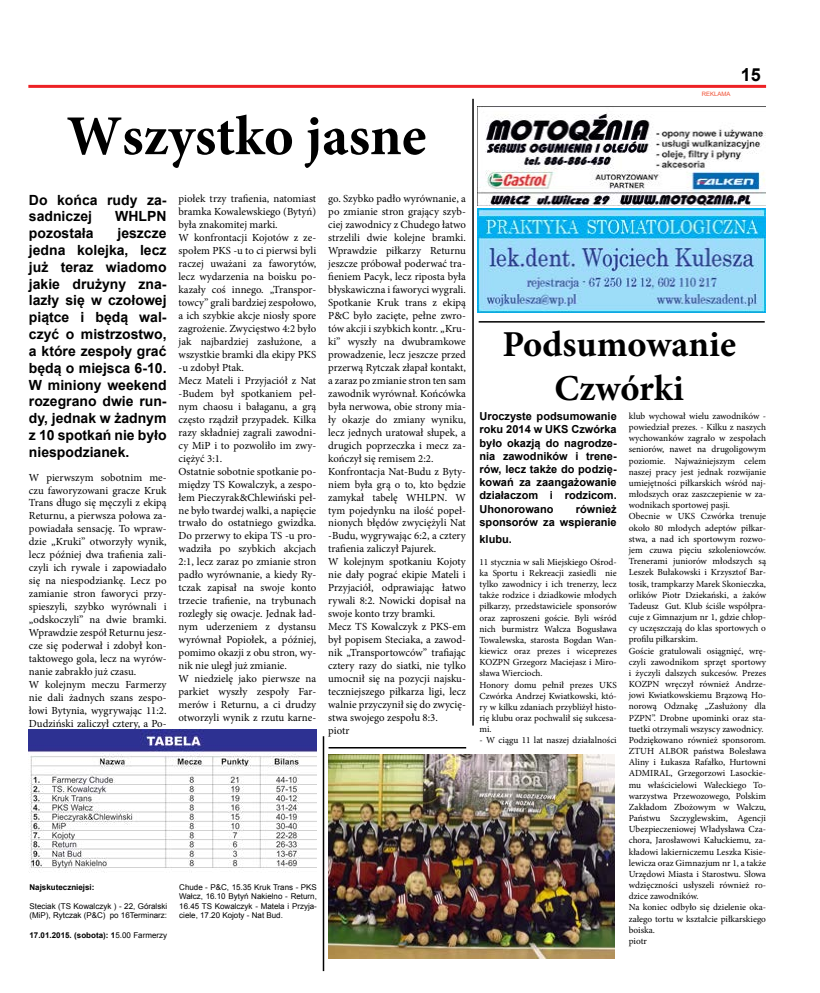
<style>
.page{position:relative;width:820px;height:993px;background:#fff}
.page>*{position:absolute;margin:0;border:0;box-sizing:border-box;transform-origin:0 0}
.t1{font:700 56.4px "Minion Pro";color:#000}
.t2{font:700 36.5px/43.8px "Minion Pro";color:#000;text-align:center}
.t3{font:700 18px "Arial";color:#000}
.t4{font:700 14px/16.8px "Arial";color:#000}
.t5{font:700 11px/13.2px "Arial";color:#000;text-align:justify}
.t6{font:10.8px/13px "Minion Pro";color:#000}
.t7{font:9.3px/11.2px "Minion Pro";color:#000}
.t8{font:8px/9.6px "Arial";color:#000}
.t9{font:700 8px "Arial";color:#000}
.t10{font:6px "Arial";color:#f05135}
.s1{font-weight:400}
</style>
<div class="page">
<hr style="left:322px;top:736px;width:2px;height:234px;background:#000">
<hr style="left:478px;top:321px;width:286px;height:1px;background:#000">
<hr style="left:472px;top:99px;width:1px;height:626px;background:#000">
<hr style="left:28px;top:85px;width:737px;height:3px;background:#ed2124">
<img style="left:477px;top:106px;width:287px;height:100px">
<hr style="left:328px;top:746px;width:138px;height:2px;background:#000">
<img style="left:477px;top:208px;width:287px;height:104px">
<img style="left:28px;top:729px;width:289px;height:144px">
<img style="left:328px;top:754px;width:286px;height:203px">
<h1 class="t1" style="left:67px;top:96px;width:361px">Wszystko jasne</h1>
<p class="t4" style="left:29px;top:191px;width:139px">Do końca rudy za&shy;sadniczej</p>
<p class="t4" style="left:115px;top:208px;width:53px">WHLPN</p>
<p class="t4" style="left:29px;top:225px;width:139px;text-align:justify;text-indent:88px">jeszcze jedna kolejka, lecz już teraz wiadomo jakie drużyny zna&shy;lazły się w czołowej piątce i będą wal&shy;czyć o mistrzostwo, a które zespoły grać będą o miejsca 6-10.<br>W miniony weekend rozegrano dwie run&shy;dy, jednak w żadnym z 10 spotkań nie było niespodzianek.</p>
<p class="t6" style="left:29px;top:470px;width:139px">W pierwszym sobotnim me&shy;czu faworyzowani gracze Kruk<br>Trans długo się męczyli z ekipą<br>Returnu, a pierwsza połowa za&shy;powiadała sensację. To wpraw&shy;dzie „Kruki” otworzyły wynik, lecz później dwa trafienia zali&shy;czyli ich rywale i zapowiadało się na niespodziankę. Lecz po zamianie stron faworyci przy&shy;spieszyli, szybko wyrównali i „odskoczyli” na dwie bramki.<br>Wprawdzie zespół Returnu jesz&shy;cze się poderwał i zdobył kon&shy;taktowego gola, lecz na wyrów&shy;nanie zabrakło już czasu.<br>W kolejnym meczu Farmerzy nie dali żadnych szans zespo&shy;łowi Bytynia, wygrywając 11:2.<br>Dudziński zaliczył cztery, a Po-</p>
<p class="t4" style="left:29px;top:225px;width:66px">pozostała</p>
<p class="t6" style="left:178px;top:192px;width:139px">piołek trzy trafienia, natomiast bramka Kowalewskiego (Bytyń) była znakomitej marki.<br>W konfrontacji Kojotów z ze&shy;społem PKS -u to ci pierwsi byli raczej uważani za faworytów, lecz wydarzenia na boisku po&shy;kazały coś innego. „Transpor&shy;towcy” grali bardziej zespołowo, a ich szybkie akcje niosły spore zagrożenie. Zwycięstwo 4:2 było jak najbardziej zasłużone, a wszystkie bramki dla ekipy PKS -u zdobył Ptak.<br>Mecz Mateli i Przyjaciół z Nat -Budem był spotkaniem peł&shy;nym chaosu i bałaganu, a grą często rządził przypadek. Kilka razy składniej zagrali zawodni&shy;cy MiP i to pozwoliło im zwy&shy;ciężyć 3:1.<br>Ostatnie sobotnie spotkanie po&shy;między TS Kowalczyk, a zespo&shy;łem Pieczyrak&amp;Chlewiński peł&shy;ne było twardej walki, a napięcie trwało do ostatniego gwizdka.<br>Do przerwy to ekipa TS -u pro&shy;wadziła po szybkich akcjach<br>2:1, lecz zaraz po zmianie stron padło wyrównanie, a kiedy Ry&shy;tczak zapisał na swoje konto trzecie trafienie, na trybunach rozległy się owacje. Jednak ład&shy;nym uderzeniem z dystansu wyrównał Popiołek, a później, pomimo okazji z obu stron, wy&shy;nik nie uległ już zmianie.<br>W niedzielę jako pierwsze na parkiet wyszły zespoły Far&shy;merów i Returnu, a ci drudzy otworzyli wynik z rzutu karne-</p>
<p class="t6" style="left:328px;top:192px;width:139px">go. Szybko padło wyrównanie, a po zmianie stron grający szyb&shy;ciej zawodnicy z Chudego łatwo strzelili dwie kolejne bramki.<br>Wprawdzie piłkarzy Returnu jeszcze próbował poderwać tra&shy;fieniem Pacyk, lecz riposta była błyskawiczna i faworyci wygrali.<br>Spotkanie Kruk trans z ekipą<br>P&amp;C było zacięte, pełne zwro&shy;tów akcji i szybkich kontr. „Kru&shy;ki” wyszły na dwubramkowe prowadzenie, lecz jeszcze przed przerwą Rytczak złapał kontakt, a zaraz po zmianie stron ten sam zawodnik wyrównał. Końcówka była nerwowa, obie strony mia&shy;ły okazje do zmiany wyniku, lecz jednych uratował słupek, a drugich poprzeczka i mecz za&shy;kończył się remisem 2:2.<br>Konfrontacja Nat-Budu z Byty&shy;niem była grą o to, kto będzie zamykał tabelę WHLPN. W tym pojedynku na ilość popeł&shy;nionych błędów zwyciężyli Nat -Budu, wygrywając 6:2, a cztery trafienia zaliczył Pajurek.<br>W kolejnym spotkaniu Kojoty nie dały pograć ekipie Mateli i<br>Przyjaciół, odprawiając łatwo rywali 8:2. Nowicki dopisał na swoje konto trzy bramki.<br>Mecz TS Kowalczyk z PKS-em był popisem Steciaka, a zawod&shy;nik „Transportowców” trafiając cztery razy do siatki, nie tylko umocnił się na pozycji najsku&shy;teczniejszego piłkarza ligi, lecz walnie przyczynił się do zwycię&shy;stwa swojego zespołu 8:3.<br>piotr</p>
<p class="t9" style="left:29px;top:881px;width:66px">Najskuteczniejsi:</p>
<p class="t8" style="left:29px;top:900px;width:139px">Steciak (TS Kowalczyk ) - 22, Góralski (MiP), Rytczak (P&amp;C) po 16Terminarz:</p>
<p class="t9" style="left:29px;top:929px;width:139px">17.01.2015. (sobota): 1<span class="s1">5.00 Farmerzy</span></p>
<p class="t8" style="left:179px;top:881px;width:139px;text-align:justify">Chude - P&amp;C, 15.35 Kruk Trans - PKS Wałcz, 16.10 Bytyń Nakielno - Return, 16.45 TS Kowalczyk - Matela i Przyja&shy;ciele, 17.20 Kojoty - Nat Bud.</p>
<p class="t10" style="left:701px;top:90px;width:30px">REKLAMA</p>
<h3 class="t3" style="left:740px;top:63px;width:22px">15</h3>
<h2 class="t2" style="left:502px;top:322px;width:235px">Podsumowanie<br>Czwórki</h2>
<p class="t5" style="left:479px;top:410px;width:139px">Uroczyste podsumowanie roku 2014 w UKS Czwórka było okazją do nagrodze&shy;nia zawodników i trene&shy;rów, lecz także do podzię&shy;kowań za zaangażowanie działaczom i rodzicom.<br>Uhonorowano</p>
<p class="t5" style="left:479px;top:502px;width:139px;text-align:right">również<br>sponsorów za wspieranie</p>
<p class="t5" style="left:479px;top:532px;width:34px">klubu.</p>
<p class="t7" style="left:479px;top:556px;width:139px">11 stycznia w sali Miejskiego Ośrod&shy;ka Sportu i Rekreacji zasiedli nie tylko zawodnicy i ich trenerzy, lecz także rodzice i dziadkowie młodych piłkarzy, przedstawiciele sponsorów oraz zaproszeni goście. Byli wśród nich burmistrz Wałcza Bogusława<br>Towalewska, starosta Bogdan Wan&shy;kiewicz oraz prezes i wiceprezes<br>KOZPN Grzegorz Maciejasz i Miro&shy;sława Wiercioch.<br>Honory domu pełnił prezes UKS<br>Czwórka Andrzej Kwiatkowski, któ&shy;ry w kilku zdaniach przybliżył histo&shy;rię klubu oraz pochwalił się sukcesa&shy;mi.</p>
<p class="t7" style="left:479px;top:734px;width:139px">- W ciągu 11 lat naszej działalności</p>
<p class="t7" style="left:628px;top:410px;width:139px">klub wychował wielu zawodników - powiedział prezes. - Kilku z naszych wychowanków zagrało w zespołach seniorów, nawet na drugoligowym poziomie. Najważniejszym celem naszej pracy jest jednak rozwijanie umiejętności piłkarskich wśród naj&shy;młodszych oraz zaszczepienie w za&shy;wodnikach sportowej pasji.<br>Obecnie w UKS Czwórka trenuje około 80 młodych adeptów piłkar&shy;stwa, a nad ich sportowym rozwo&shy;jem czuwa pięciu szkoleniowców.<br>Trenerami juniorów młodszych są<br>Leszek Bułakowski i Krzysztof Bar&shy;tosik, trampkarzy Marek Skonieczka, orlików Piotr Dziekański, a żaków<br>Tadeusz Gut. Klub ściśle współpra&shy;cuje z Gimnazjum nr 1, gdzie chłop&shy;cy uczęszczają do klas sportowych o profilu piłkarskim.<br>Goście gratulowali osiągnięć, wrę&shy;czyli zawodnikom sprzęt sportowy i życzyli dalszych sukcesów. Prezes<br>KOZPN wręczył również Andrze&shy;jowi Kwiatkowskiemu Brązową Ho&shy;norową Odznakę „Zasłużony dla<br>PZPN”. Drobne upominki oraz sta&shy;tuetki otrzymali wszyscy zawodnicy.<br>Podziękowano również sponsorom.<br>ZTUH ALBOR państwa Bolesława<br>Aliny i Łukasza Rafałko, Hurtowni<br>ADMIRAL, Grzegorzowi Lasockie&shy;mu właścicielowi Wałeckiego To&shy;warzystwa Przewozowego, Polskim<br>Zakładom Zbożowym w Wałczu,<br>Państwu Szczyglewskim, Agencji<br>Ubezpieczeniowej Władysława Cza&shy;chora, Jarosławowi Kałuckiemu, za&shy;kładowi lakierniczemu Leszka Kisie&shy;lewicza oraz Gimnazjum nr 1, a także<br>Urzędowi Miasta i Starostwu. Słowa wdzięczności usłyszeli również ro&shy;dzice zawodników.<br>Na koniec odbyło się dzielenie oka&shy;załego tortu w kształcie piłkarskiego boiska.<br>piotr</p>
</div>
